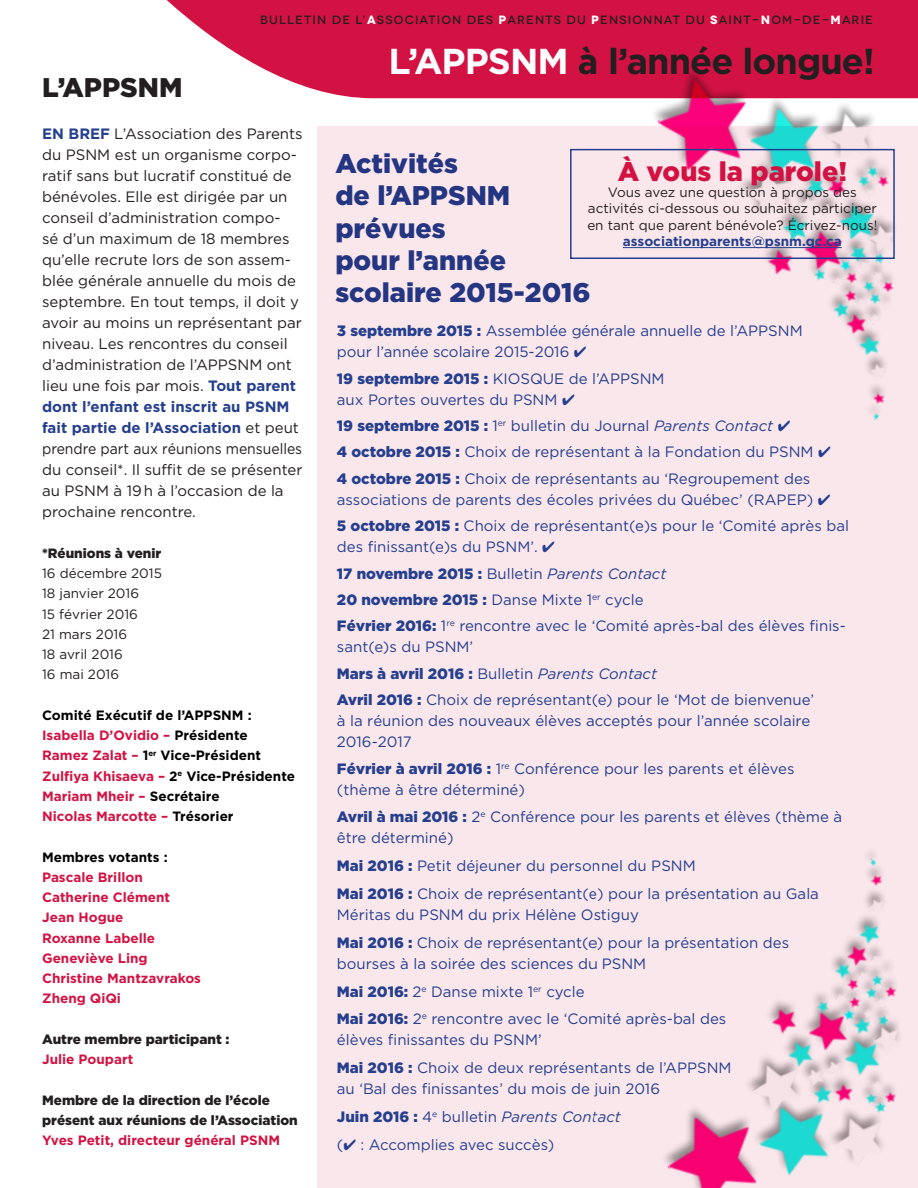
<style>
.page{position:relative;width:918px;height:1188px;background:#fff}
.page>*{position:absolute;margin:0;border:0;box-sizing:border-box;transform-origin:0 0}
.t1{font:700 36px "Gotham";letter-spacing:-.025em;color:#231f20}
.French_sub-title_1{font:900 27px/32.4px "Gotham";color:#243582}
.French_sub-title_Red{font:900 27px "Gotham";color:#d21242}
.t2{font:900 27px "Gotham";color:#231f20}
.French_Normal{font:15px/21px "Gotham";color:#253f8e}
.French_Normal-2{font:15px/21px "Gotham";color:#231f20}
.French_Normal-3{font:900 15px "Gotham";color:#253f8e}
.French_Normal-4{font:italic 15px "Gotham";color:#253f8e}
.t3{font:700 13.5px "Gotham";color:#d21242}
.French_Normal-5{font:13.5px/16.2px "Gotham";color:#231f20;text-align:center}
.French_sub-title_1_c{font:900 13.5px/20.2px "Gotham";color:#231f20}
.t4{font:700 13.5px "Gotham";color:#000}
.French_sub-title_1-2{font:700 13.5px "Gotham";color:#253f8e}
.French_sub-title_1-3{font:900 13.5px "Gotham";color:#231f20}
.t5{font:500 12px "Novecentowide";letter-spacing:.1em;color:#231f20}
.s1{font-weight:700;color:#fff}
.s2{color:#fff}
.s3{font-weight:700;color:#253f8e}
.s4{color:#000}
.s5{color:#d21242}
.s6{font-weight:900}
.s7{font-style:italic}
.s8{font-weight:400}
.s9{font-weight:400;font-style:italic}
.s10{font-weight:900;font-style:normal}
.s11{font-style:normal}
</style>
<div class="page">
<div style="left:317px;top:127px;width:601px;height:1061px;background:#fae7ec"></div>
<svg style="left:167px;top:0;width:751px;height:98px;background:#d8335c"></svg>
<img style="left:588px;top:23px;width:330px;height:398px">
<img style="left:664px;top:858px;width:236px;height:330px">
<hr style="left:623px;top:247px;width:219px;height:1px;background:#253f8e">
<div style="left:570px;top:149px;width:325px;height:110px;border:2px solid #253f8e"></div>
<p class="t2" style="left:42px;top:72px;width:142px">L’APPSNM</p>
<p class="t5" style="left:260px;top:12px;width:614px">BULLETIN DE L’<span class="s1">A</span>SSOCIATION DES <span class="s1">P</span>ARENTS DU <span class="s1">P</span>ENSIONNAT DU <span class="s1">S</span>AINT-<span class="s1">N</span>OM-DE-<span class="s1">M</span>ARIE</p>
<p class="t1" style="left:388px;top:41px;width:488px"><span class="s2">L’APPSNM</span> à l’année longue!</p>
<p class="French_Normal-2" style="left:42px;top:123px;width:262px"><span class="s3">EN BREF</span> L’Association des Parents du PSNM est un organisme corpo&shy;ratif sans but lucratif constitué de bénévoles. Elle est dirigée par un conseil d’administration compo-<br>sé d’un maximum de 18 membres qu’elle recrute lors de son assem&shy;blée générale annuelle du mois de septembre. En tout temps, il doit y avoir au moins un représentant par niveau. Les rencontres du conseil d’administration de l’APPSNM ont lieu une fois par mois. <span class="s3">Tout parent dont l’enfant est inscrit au PSNM fait partie de l’Association</span> et peut prendre part aux réunions mensuelles du conseil*. Il suffit de se présenter au PSNM à 19h à l’occasion de la prochaine rencontre.</p>
<p class="French_sub-title_1-3" style="left:42px;top:545px;width:121px">*Réunions à venir</p>
<p class="French_Normal-5" style="left:42px;top:565px;width:121px">16 décembre 2015</p>
<p class="French_Normal-5" style="left:42px;top:585px;width:99px">18 janvier 2016</p>
<p class="French_Normal-5" style="left:42px;top:606px;width:97px">15 février 2016</p>
<p class="French_Normal-5" style="left:42px;top:626px;width:87px">21 mars 2016</p>
<p class="French_Normal-5" style="left:42px;top:646px;width:82px">18 avril 2016</p>
<p class="French_Normal-5" style="left:42px;top:666px;width:79px">16 mai 2016</p>
<p class="t4" style="left:42px;top:707px;width:211px">Comité Exécutif de l’APPSNM :</p>
<p class="t3" style="left:42px;top:728px;width:207px">Isabella D’Ovidio – <span class="s4">Présidente</span></p>
<p class="t4" style="left:42px;top:748px;width:220px"><span class="s5">Ramez Zalat –</span> 1<sup>er</sup> Vice-Président</p>
<p class="t3" style="left:42px;top:768px;width:254px">Zulfiya Khisaeva – <span class="s4">2</span><sup>e</sup> <span class="s4">Vice-Présidente</span></p>
<p class="t3" style="left:42px;top:788px;width:179px">Mariam Mheir – <span class="s4">Secrétaire</span></p>
<p class="t3" style="left:42px;top:809px;width:193px">Nicolas Marcotte – <span class="s4">Trésorier</span></p>
<p class="t4" style="left:42px;top:849px;width:127px">Membres votants :</p>
<p class="t3" style="left:42px;top:869px;width:102px">Pascale Brillon</p>
<p class="t3" style="left:42px;top:890px;width:130px">Catherine Clément</p>
<p class="t3" style="left:42px;top:910px;width:83px">Jean Hogue</p>
<p class="t3" style="left:42px;top:930px;width:115px">Roxanne Labelle</p>
<p class="t3" style="left:42px;top:950px;width:107px">Geneviève Ling</p>
<p class="t3" style="left:42px;top:971px;width:160px">Christine Mantzavrakos</p>
<p class="t3" style="left:42px;top:991px;width:80px">Zheng QiQi</p>
<p class="French_sub-title_1_c" style="left:42px;top:1029px;width:189px">Autre membre participant :</p>
<p class="t3" style="left:42px;top:1052px;width:93px">Julie Poupart</p>
<p class="French_sub-title_1_c" style="left:42px;top:1089px;width:257px">Membre de la direction de l’école présent aux réunions de l’Association</p>
<p class="t3" style="left:42px;top:1133px;width:240px">Yves Petit, directeur général PSNM</p>
<p class="French_sub-title_1" style="left:335px;top:146px;width:257px">Activités<br>de l’APPSNM prévues<br>pour l’année scolaire 2015-2016</p>
<p class="French_sub-title_Red" style="left:618px;top:156px;width:231px">À vous la parole!</p>
<p class="French_Normal-5" style="left:587px;top:184px;width:292px">Vous avez une question à propos des activités ci-dessous ou souhaitez participer en tant que parent bénévole? Écrivez-nous!</p>
<p class="French_sub-title_1-2" style="left:623px;top:233px;width:220px">associationparents@psnm.qc.ca</p>
<p class="French_Normal" style="left:337px;top:320px;width:467px"><span class="s6">3 septembre 2015 :</span> Assemblée générale annuelle de l’APPSNM pour l’année scolaire 2015-2016 ✔</p>
<p class="French_Normal" style="left:337px;top:367px;width:329px"><span class="s6">19 septembre 2015 :</span> KIOSQUE de l’APPSNM aux Portes ouvertes du PSNM ✔</p>
<p class="French_Normal" style="left:337px;top:415px;width:455px"><span class="s6">19 septembre 2015 :</span> 1<sup>er</sup> bulletin du Journal <span class="s7">Parents Contact</span> ✔</p>
<p class="French_Normal" style="left:337px;top:441px;width:495px"><span class="s6">4 octobre 2015 :</span> Choix de représentant à la Fondation du PSNM ✔</p>
<p class="French_Normal" style="left:337px;top:468px;width:495px"><span class="s6">4 octobre 2015 :</span> Choix de représentants au ‘Regroupement des associations de parents des écoles privées du Québec’ (RAPEP) ✔</p>
<p class="French_Normal" style="left:337px;top:515px;width:514px"><span class="s6">5 octobre 2015 :</span> Choix de représentant(e)s pour le ‘Comité après bal des finissant(e)s du PSNM’. ✔</p>
<p class="French_Normal-3" style="left:337px;top:565px;width:331px">17 novembre 2015 : <span class="s8">Bulletin</span> <span class="s9">Parents Contact</span></p>
<p class="French_Normal" style="left:337px;top:589px;width:308px"><span class="s6">20 novembre 2015 :</span> Danse Mixte 1<sup>er</sup> cycle</p>
<p class="French_Normal" style="left:337px;top:615px;width:510px"><span class="s6">Février 2016:</span> 1<sup>re</sup> rencontre avec le ‘Comité après-bal des élèves finis&shy;sant(e)s du PSNM’</p>
<p class="French_Normal-3" style="left:337px;top:665px;width:322px">Mars à avril 2016 : <span class="s8">Bulletin</span> <span class="s9">Parents Contact</span></p>
<p class="French_Normal" style="left:337px;top:689px;width:479px"><span class="s6">Avril 2016 :</span> Choix de représentant(e) pour le ‘Mot de bienvenue’ à la réunion des nouveaux élèves acceptés pour l’année scolaire<br>2016-2017</p>
<p class="French_Normal" style="left:337px;top:757px;width:459px"><span class="s6">Février à avril 2016 :</span> 1<sup>re</sup> Conférence pour les parents et élèves (thème à être déterminé)</p>
<p class="French_Normal" style="left:337px;top:806px;width:507px"><span class="s6">Avril à mai 2016 :</span> 2<sup>e</sup> Conférence pour les parents et élèves (thème à être déterminé)</p>
<p class="French_Normal" style="left:337px;top:855px;width:360px"><span class="s6">Mai 2016 :</span> Petit déjeuner du personnel du PSNM</p>
<p class="French_Normal" style="left:337px;top:883px;width:483px"><span class="s6">Mai 2016 :</span> Choix de représentant(e) pour la présentation au Gala<br>Méritas du PSNM du prix Hélène Ostiguy</p>
<p class="French_Normal" style="left:337px;top:932px;width:454px"><span class="s6">Mai 2016 :</span> Choix de représentant(e) pour la présentation des bourses à la soirée des sciences du PSNM</p>
<p class="French_Normal" style="left:337px;top:980px;width:249px"><span class="s6">Mai 2016:</span> 2<sup>e</sup> Danse mixte 1<sup>er</sup> cycle</p>
<p class="French_Normal" style="left:337px;top:1008px;width:391px"><span class="s6">Mai 2016:</span> 2<sup>e</sup> rencontre avec le ‘Comité après-bal des élèves finissantes du PSNM’</p>
<p class="French_Normal" style="left:337px;top:1057px;width:396px"><span class="s6">Mai 2016 :</span> Choix de deux représentants de l’APPSNM au ‘Bal des finissantes’ du mois de juin 2016</p>
<p class="French_Normal-4" style="left:337px;top:1108px;width:285px"><span class="s10">Juin 2016 :</span> <span class="s11">4</span><sup>e</sup> <span class="s11">bulletin</span> Parents Contact</p>
<p class="French_Normal" style="left:337px;top:1134px;width:219px">(✔ : Accomplies avec succès)</p>
</div>
